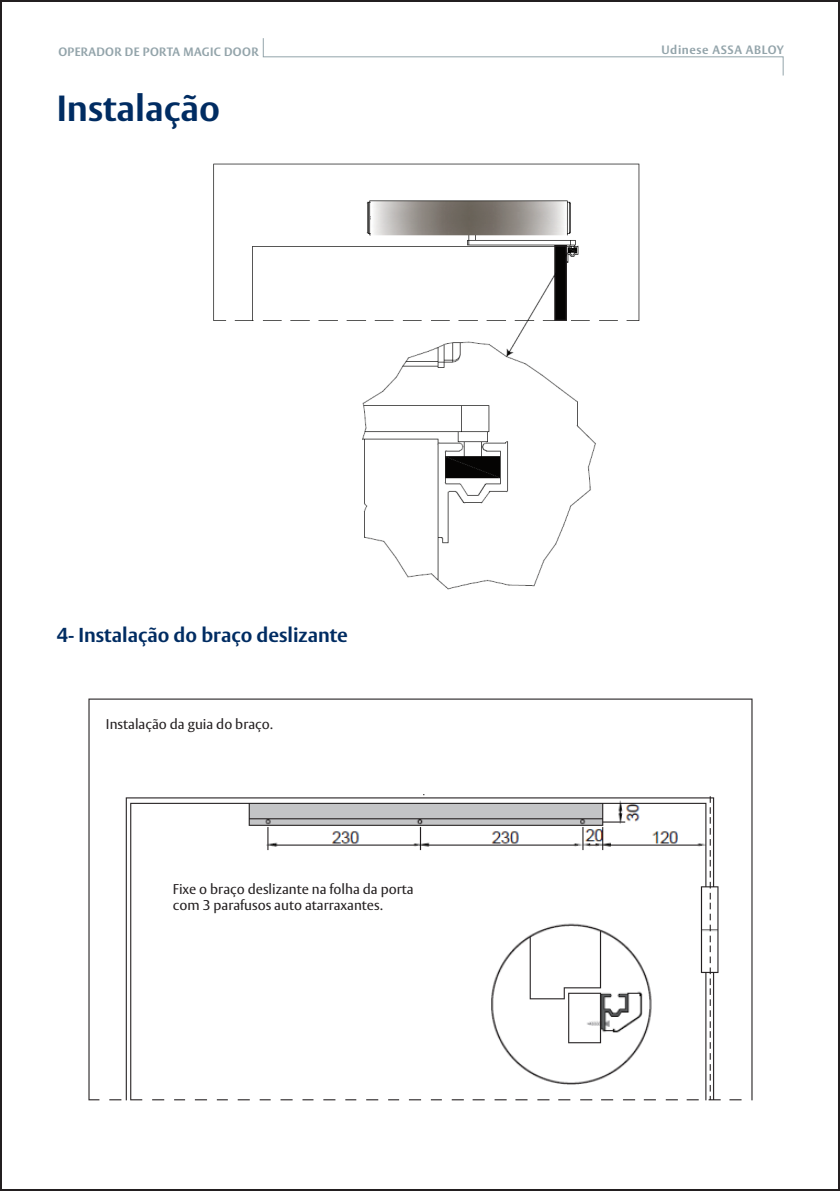
<style>
.page{position:relative;width:840px;height:1191px;background:#fff}
.page>*{position:absolute;margin:0;border:0;box-sizing:border-box;transform-origin:0 0}
.t1{font:700 36px "ASSA Vesta";color:#002c62}
.t2{font:700 20px "ASSA Vesta";color:#002c62}
.t3{font:14px "ASSA Vesta";color:#231f20}
.t4{font:700 12px "ASSA Vesta";letter-spacing:.03em;color:#93a4aa}
.t5{font:700 12px "ASSA Vesta";letter-spacing:.05em;color:#93a4aa}
</style>
<div class="page">
<svg style="left:262px;top:38px;width:521px;height:38px"></svg>
<img style="left:213px;top:163px;width:427px;height:427px">
<img style="left:88px;top:698px;width:665px;height:403px">
<div style="left:100px;top:714px;width:348px;height:42px;background:#fff"></div>
<svg style="left:161px;top:866px;width:386px;height:92px"></svg>
<p class="t4" style="left:58px;top:44px;width:201px">OPERADOR DE PORTA MAGIC DOOR</p>
<p class="t5" style="left:661px;top:43px;width:124px">Udinese ASSA ABLOY</p>
<p class="t1" style="left:57px;top:86px;width:165px">Instalação</p>
<p class="t2" style="left:57px;top:623px;width:292px">4- Instalação do braço deslizante</p>
<p class="t3" style="left:106px;top:715px;width:168px">Instalação da guia do braço.</p>
<p class="t3" style="left:173px;top:880px;width:242px">Fixe o braço deslizante na folha da porta</p>
<p class="t3" style="left:173px;top:897px;width:211px">com 3 parafusos auto atarraxantes.</p>
</div>
